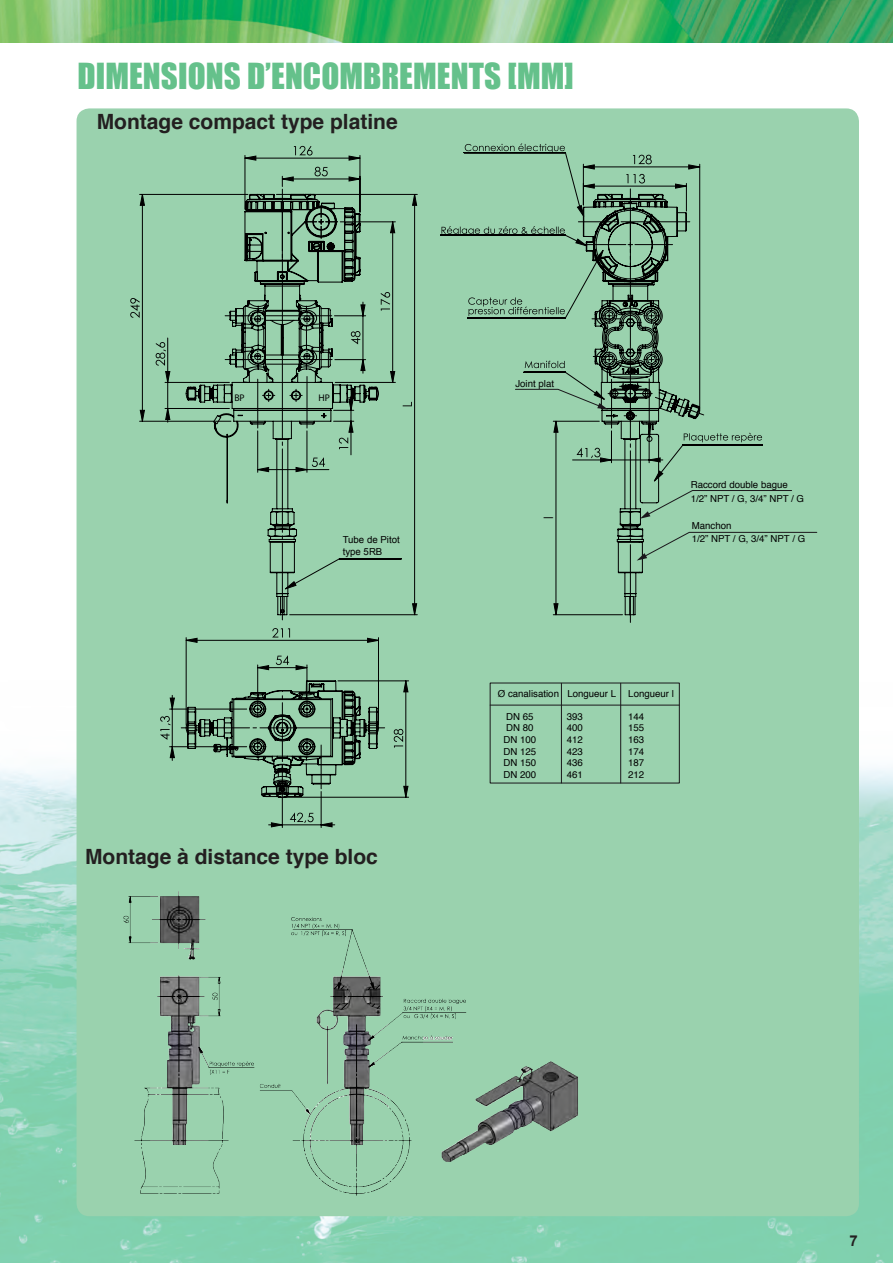
<style>
.page{position:relative;width:893px;height:1263px;background:#fff}
.page>*{position:absolute;margin:0;border:0;box-sizing:border-box;transform-origin:0 0}
.t1{font:33px "Impact";letter-spacing:.005em;color:#65c18b}
.本文{font:700 21px "Helvetica";color:#231f20}
.本文-2{font:700 15px "Arial";color:#231f20}
.t2{font:12.75px "Century Gothic";color:#000}
.t3{font:9.6px/13.5px "Helvetica";color:#000}
.t4{font:9.6px/11.6px "Arial";color:#000}
.t5{font:700 9.6px "Century Gothic";color:#000}
</style>
<div class="page">
<img style="left:0;top:680px;width:893px;height:583px">
<img style="left:0;top:0;width:893px;height:43px">
<div style="left:77px;top:108px;width:782px;height:1108px;background:#9ad2ae;border-radius:13px"></div>
<svg style="left:156px;top:342px;width:9px;height:24px"></svg>
<svg style="left:294px;top:146px;width:19px;height:6px"></svg>
<svg style="left:465px;top:144px;width:100px;height:8px"></svg>
<svg style="left:160px;top:716px;width:5px;height:22px"></svg>
<hr style="left:321px;top:791px;width:1px;height:36px;background:#000">
<hr style="left:282px;top:764px;width:1px;height:63px;background:#000">
<hr style="left:699px;top:164px;width:1px;height:243px;background:#000">
<hr style="left:245px;top:155px;width:1px;height:54px;background:#000">
<hr style="left:360px;top:155px;width:1px;height:57px;background:#000">
<hr style="left:140px;top:421px;width:91px;height:1px;background:#000">
<hr style="left:140px;top:194px;width:108px;height:1px;background:#000">
<hr style="left:165px;top:382px;width:64px;height:1px;background:#000">
<hr style="left:165px;top:408px;width:64px;height:1px;background:#000">
<hr style="left:285px;top:797px;width:124px;height:1px;background:#000">
<svg style="left:269px;top:813px;width:66px;height:14px"></svg>
<svg style="left:245px;top:156px;width:415px;height:66px"></svg>
<svg style="left:403px;top:194px;width:14px;height:28px"></svg>
<svg style="left:130px;top:194px;width:15px;height:228px"></svg>
<svg style="left:166px;top:222px;width:392px;height:575px"></svg>
<svg style="left:185px;top:193px;width:194px;height:422px"></svg>
<svg style="left:225px;top:167px;width:139px;height:453px"></svg>
<svg style="left:181px;top:680px;width:204px;height:118px"></svg>
<svg style="left:441px;top:174px;width:376px;height:448px"></svg>
<hr style="left:561px;top:683px;width:1px;height:100px;background:#1a171b">
<hr style="left:490px;top:705px;width:189px;height:1px;background:#1a171b">
<hr style="left:620px;top:683px;width:1px;height:100px;background:#1a171b">
<img style="left:317px;top:968px;width:72px;height:186px">
<img style="left:150px;top:975px;width:58px;height:170px">
<img style="left:423px;top:1037px;width:127px;height:69px">
<hr style="left:209px;top:1067px;width:45px;height:1px;background:#000">
<svg style="left:123px;top:891px;width:216px;height:68px"></svg>
<p class="t1" style="left:77px;top:51px;width:498px">DIMENSIONS D’ENCOMBREMENTS [MM]</p>
<p class="本文" style="left:97px;top:104px;width:303px">Montage compact type platine</p>
<p class="t5" style="left:234px;top:391px;width:12px">BP</p>
<p class="t5" style="left:318px;top:391px;width:13px">HP</p>
<p class="t4" style="left:343px;top:534px;width:59px">Tube de Pitot type 5RB</p>
<p class="本文" style="left:85px;top:840px;width:294px">Montage à distance type bloc</p>
<p class="t3" style="left:515px;top:377px;width:40px">Joint plat</p>
<p class="t2" style="left:541px;top:519px;width:4px;rotate:-90deg">l</p>
<p class="t3" style="left:691px;top:478px;width:115px">Raccord double bague<br>1/2” NPT / G, 3/4” NPT / G</p>
<p class="t3" style="left:692px;top:519px;width:115px">Manchon<br>1/2” NPT / G, 3/4” NPT / G</p>
<p class="t3" style="left:498px;top:687px;width:63px">Ø canalisation</p>
<p class="t3" style="left:506px;top:710px;width:29px">DN 65</p>
<p class="t3" style="left:567px;top:710px;width:18px">393</p>
<p class="t3" style="left:628px;top:710px;width:18px">144</p>
<p class="t3" style="left:506px;top:721px;width:29px">DN 80</p>
<p class="t3" style="left:567px;top:721px;width:18px">400</p>
<p class="t3" style="left:628px;top:721px;width:18px">155</p>
<p class="t3" style="left:503px;top:733px;width:34px">DN 100</p>
<p class="t3" style="left:567px;top:733px;width:18px">412</p>
<p class="t3" style="left:628px;top:733px;width:18px">163</p>
<p class="t3" style="left:503px;top:745px;width:34px">DN 125</p>
<p class="t3" style="left:567px;top:745px;width:18px">423</p>
<p class="t3" style="left:628px;top:745px;width:18px">174</p>
<p class="t3" style="left:503px;top:756px;width:34px">DN 150</p>
<p class="t3" style="left:567px;top:756px;width:18px">436</p>
<p class="t3" style="left:628px;top:756px;width:18px">187</p>
<p class="t3" style="left:503px;top:768px;width:34px">DN 200</p>
<p class="t3" style="left:567px;top:768px;width:18px">461</p>
<p class="t3" style="left:628px;top:768px;width:18px">212</p>
<p class="t3" style="left:567px;top:687px;width:50px">Longueur L</p>
<p class="t3" style="left:628px;top:687px;width:47px">Longueur l</p>
<p class="本文-2" style="left:849px;top:1231px;width:10px">7</p>
</div>
